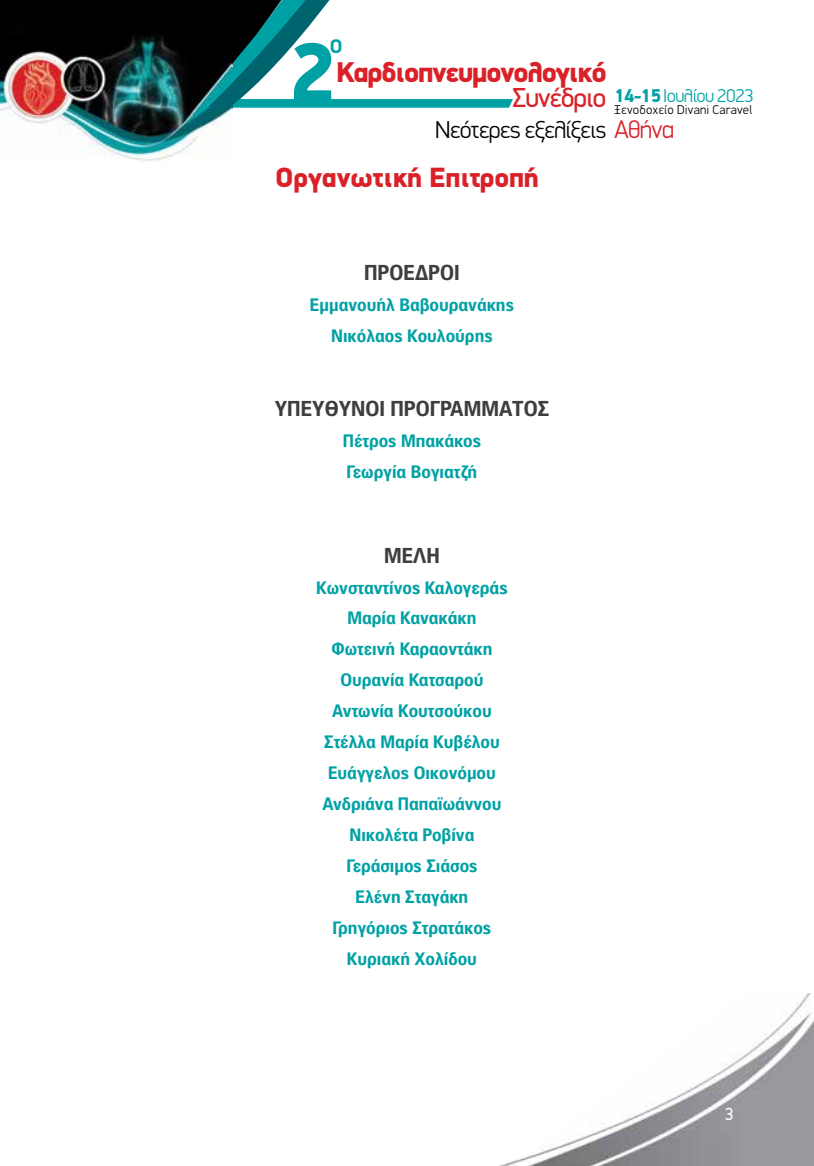
<style>
.page{position:relative;width:814px;height:1166px;background:#fff}
.page>*{position:absolute;margin:0;border:0;box-sizing:border-box;transform-origin:0 0}
.t1{font:900 84.35px "PF Din Display";color:#00a1a5}
.t2{font:900 28.7px "PF Din Display";letter-spacing:-.04em;color:#da2128}
.t3{font:900 28px "PF Din Display";letter-spacing:-.005em;color:#da2128}
.t4{font:27.65px "PF Din Display";letter-spacing:-.04em;color:#da2128}
.t5{font:300 24.5px "PF Din Display";letter-spacing:-.03em;color:#000}
.t6{font:700 21px "PF Paperback";color:#3f3d3d}
.t7{font:700 19.78px "PF Din Display";color:#00a1a5}
.t8{font:300 18.55px "PF Din Display";letter-spacing:-.03em;color:#00a1a5}
.t9{font:700 17.5px/31px "PF Paperback";color:#00a1a5;text-align:center}
.t10{font:17.5px "PF Din Display";color:#fff}
.t11{font:300 12.78px "PF Din Display";letter-spacing:.02em;color:#000}
.s1{font-weight:900}
.s2{font-size:25.55px;color:#da2128}
</style>
<div class="page">
<img style="left:499px;top:993px;width:315px;height:173px">
<img style="left:65px;top:130px;width:155px;height:31px">
<img style="left:0;top:0;width:513px;height:130px">
<p class="t7" style="left:330px;top:34px;width:14px">o</p>
<h1 class="t1" style="left:289px;top:21px;width:48px">2</h1>
<h2 class="t2" style="left:336px;top:54px;width:271px">Καρδιοπνευμονολογικό</h2>
<h3 class="t4" style="left:512px;top:81px;width:95px">Συνέδριο</h3>
<p class="t8" style="left:614px;top:84px;width:141px"><span class="s1">14-15</span>Ιουλίου 2023</p>
<p class="t11" style="left:614px;top:102px;width:140px">Ξενοδοχείο Divani Caravel</p>
<h3 class="t5" style="left:435px;top:115px;width:240px">Νεότερες εξελίξεις <span class="s2">Αθήνα</span></h3>
<h3 class="t3" style="left:275px;top:160px;width:265px">Οργανωτική Επιτροπή</h3>
<p class="t6" style="left:364px;top:259px;width:97px">ΠΡΟΕΔΡΟΙ</p>
<p class="t9" style="left:310px;top:288px;width:205px">Εμμανουήλ Βαβουρανάκης<br>Νικόλαος Κουλούρης</p>
<p class="t6" style="left:275px;top:396px;width:276px">ΥΠΕΥΘΥΝΟΙ ΠΡΟΓΡΑΜΜΑΤΟΣ</p>
<p class="t9" style="left:343px;top:425px;width:140px;text-align:left">Πέτρος Μπακάκος<br>Γεωργία Βογιατζή</p>
<p class="t6" style="left:384px;top:542px;width:57px">ΜΕΛΗ</p>
<p class="t9" style="left:316px;top:571px;width:193px">Κωνσταντίνος Καλογεράς<br>Μαρία Κανακάκη<br>Φωτεινή Καραοντάκη<br>Ουρανία Κατσαρού<br>Αντωνία Κουτσούκου<br>Στέλλα Μαρία Κυβέλου<br>Ευάγγελος Οικονόμου<br>Ανδριάνα Παπαϊωάννου<br>Νικολέτα Ροβίνα<br>Γεράσιμος Σιάσος<br>Ελένη Σταγάκη<br>Γρηγόριος Στρατάκος<br>Κυριακή Χολίδου</p>
<p class="t10" style="left:724px;top:1103px;width:11px">3</p>
</div>
